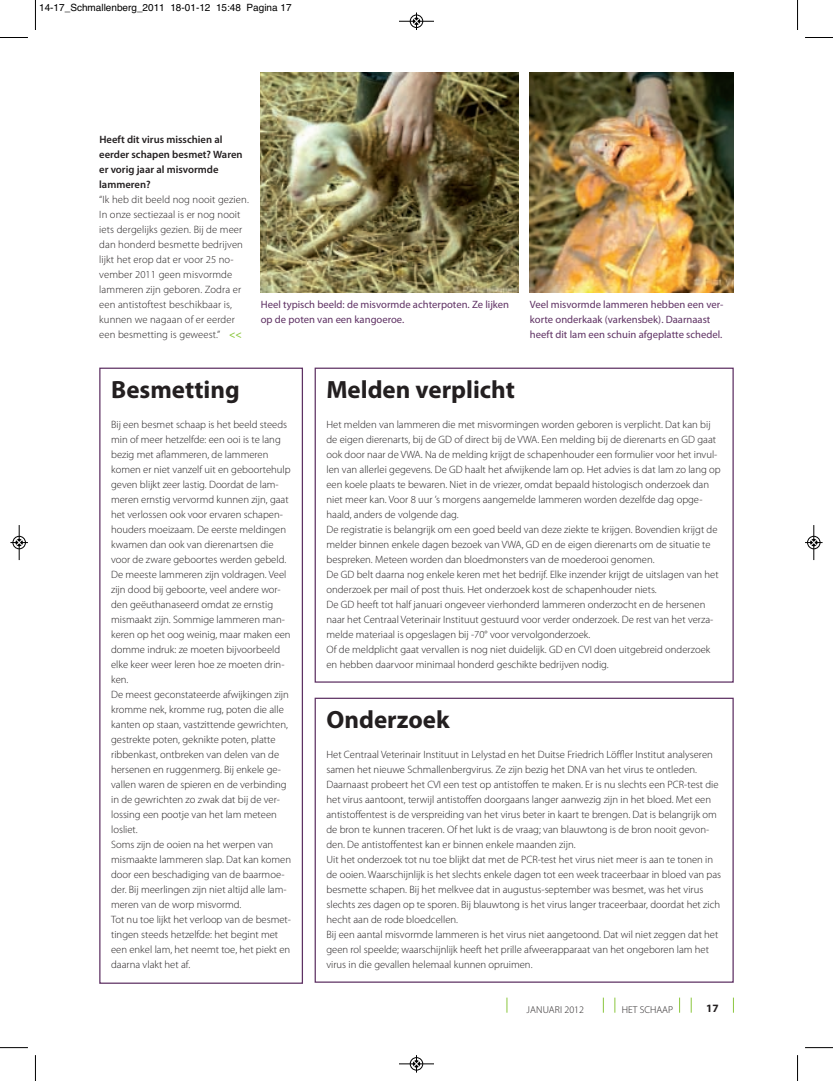
<style>
.page{position:relative;width:833px;height:1081px;background:#fff}
.page>*{position:absolute;margin:0;border:0;box-sizing:border-box;transform-origin:0 0}
.t1{font:700 25px "Myriad Pro";color:#231f20}
.t2{font:700 11.25px "Myriad Pro";color:#231f20}
.t3{font:300 10.62px/15px "Myriad Pro";color:#231f20}
.t4{font:10.62px/15px "Myriad Pro";color:#5e3163}
.t5{font:10px "Helvetica";color:#000}
.t6{font:300 10px "Myriad Pro";letter-spacing:.02em;color:#231f20}
.t7{font:300 10px "Myriad Pro";color:#231f20}
.s1{font-weight:600}
.s2{font-weight:600;color:#8bc63e}
</style>
<div class="page">
<svg style="left:691px;top:997px;width:1px;height:15px"></svg>
<svg style="left:733px;top:997px;width:1px;height:15px"></svg>
<svg style="left:614px;top:997px;width:1px;height:15px"></svg>
<svg style="left:679px;top:997px;width:1px;height:15px"></svg>
<svg style="left:506px;top:997px;width:1px;height:15px"></svg>
<svg style="left:603px;top:997px;width:1px;height:15px"></svg>
<div style="left:314px;top:368px;width:419px;height:315px;border:1px solid #5e3163"></div>
<div style="left:314px;top:698px;width:419px;height:284px;border:1px solid #5e3163"></div>
<div style="left:99px;top:368px;width:204px;height:616px;border:1px solid #5e3163"></div>
<img style="left:261px;top:73px;width:257px;height:220px">
<img style="left:530px;top:73px;width:203px;height:220px">
<hr style="left:35px;top:0;width:1px;height:30px;background:#000">
<svg style="left:0;top:37px;width:28px;height:1px"></svg>
<hr style="left:797px;top:0;width:1px;height:30px;background:#000">
<svg style="left:805px;top:37px;width:28px;height:1px"></svg>
<svg style="left:35px;top:1055px;width:1px;height:26px"></svg>
<svg style="left:0;top:1047px;width:28px;height:1px"></svg>
<svg style="left:797px;top:1055px;width:1px;height:26px"></svg>
<svg style="left:805px;top:1047px;width:28px;height:1px"></svg>
<hr style="left:399px;top:21px;width:35px;height:1px;background:#000">
<div style="left:410px;top:15px;width:13px;height:13px;border:1px solid #000;border-radius:50%"></div>
<svg style="left:413px;top:12px;width:7px;height:18px"></svg>
<hr style="left:399px;top:1063px;width:35px;height:1px;background:#000">
<div style="left:410px;top:1057px;width:13px;height:13px;border:1px solid #000;border-radius:50%"></div>
<svg style="left:413px;top:1055px;width:7px;height:17px"></svg>
<hr style="left:19px;top:525px;width:1px;height:35px;background:#000">
<div style="left:13px;top:536px;width:13px;height:13px;border:1px solid #000;border-radius:50%"></div>
<svg style="left:10px;top:539px;width:18px;height:7px"></svg>
<hr style="left:813px;top:525px;width:1px;height:35px;background:#000">
<div style="left:807px;top:536px;width:13px;height:13px;border:1px solid #000;border-radius:50%"></div>
<svg style="left:805px;top:539px;width:17px;height:7px"></svg>
<p class="t5" style="left:39px;top:4px;width:254px">14-17_Schmallenberg_2011 18-01-12 15:48 Pagina 17</p>
<p class="t3" style="left:99px;top:132px;width:151px"><span class="s1">Heeft dit virus misschien al eerder schapen besmet? Waren er vorig jaar al misvormde lammeren?<br></span>“Ik heb dit beeld nog nooit gezien.<br>In onze sectiezaal is er nog nooit iets dergelijks gezien. Bij de meer dan honderd besmette bedrijven lijkt het erop dat er voor 25 no&shy;vember 2011 geen misvormde lammeren zijn geboren. Zodra er een antistoftest beschikbaar is, kunnen we nagaan of er eerder een besmetting is geweest.” <span class="s2">&lt;&lt;</span></p>
<p class="t4" style="left:261px;top:296px;width:250px">Heel typisch beeld: de misvormde achterpoten. Ze lijken op de poten van een kangoeroe.</p>
<p class="t4" style="left:530px;top:296px;width:195px">Veel misvormde lammeren hebben een ver&shy;korte onderkaak (varkensbek). Daarnaast heeft dit lam een schuin afgeplatte schedel.</p>
<p class="t1" style="left:111px;top:380px;width:130px">Besmetting</p>
<p class="t3" style="left:111px;top:417px;width:181px">Bij een besmet schaap is het beeld steeds min of meer hetzelfde: een ooi is te lang bezig met aflammeren, de lammeren komen er niet vanzelf uit en geboortehulp geven blijkt zeer lastig. Doordat de lam&shy;meren ernstig vervormd kunnen zijn, gaat het verlossen ook voor ervaren schapen&shy;houders moeizaam. De eerste meldingen kwamen dan ook van dierenartsen die voor de zware geboortes werden gebeld.<br>De meeste lammeren zijn voldragen. Veel zijn dood bij geboorte, veel andere wor&shy;den geëuthanaseerd omdat ze ernstig mismaakt zijn. Sommige lammeren man&shy;keren op het oog weinig, maar maken een domme indruk: ze moeten bijvoorbeeld elke keer weer leren hoe ze moeten drin&shy;ken.<br>De meest geconstateerde afwijkingen zijn kromme nek, kromme rug, poten die alle kanten op staan, vastzittende gewrichten, gestrekte poten, geknikte poten, platte ribbenkast, ontbreken van delen van de hersenen en ruggenmerg. Bij enkele ge&shy;vallen waren de spieren en de verbinding in de gewrichten zo zwak dat bij de ver&shy;lossing een pootje van het lam meteen losliet.<br>Soms zijn de ooien na het werpen van mismaakte lammeren slap. Dat kan komen door een beschadiging van de baarmoe&shy;der. Bij meerlingen zijn niet altijd alle lam&shy;meren van de worp misvormd.<br>Tot nu toe lijkt het verloop van de besmet&shy;tingen steeds hetzelfde: het begint met een enkel lam, het neemt toe, het piekt en daarna vlakt het af.</p>
<p class="t1" style="left:326px;top:380px;width:190px">Melden verplicht</p>
<p class="t3" style="left:326px;top:417px;width:396px">Het melden van lammeren die met misvormingen worden geboren is verplicht. Dat kan bij de eigen dierenarts, bij de GD of direct bij de VWA. Een melding bij de dierenarts en GD gaat ook door naar de VWA. Na de melding krijgt de schapenhouder een formulier voor het invul&shy;len van allerlei gegevens. De GD haalt het afwijkende lam op. Het advies is dat lam zo lang op een koele plaats te bewaren. Niet in de vriezer, omdat bepaald histologisch onderzoek dan niet meer kan. Voor 8 uur ’s morgens aangemelde lammeren worden dezelfde dag opge&shy;haald, anders de volgende dag.<br>De registratie is belangrijk om een goed beeld van deze ziekte te krijgen. Bovendien krijgt de melder binnen enkele dagen bezoek van VWA, GD en de eigen dierenarts om de situatie te bespreken. Meteen worden dan bloedmonsters van de moederooi genomen.<br>De GD belt daarna nog enkele keren met het bedrijf. Elke inzender krijgt de uitslagen van het onderzoek per mail of post thuis. Het onderzoek kost de schapenhouder niets.<br>De GD heeft tot half januari ongeveer vierhonderd lammeren onderzocht en de hersenen naar het Centraal Veterinair Instituut gestuurd voor verder onderzoek. De rest van het verza&shy;melde materiaal is opgeslagen bij -70° voor vervolgonderzoek.<br>Of de meldplicht gaat vervallen is nog niet duidelijk. GD en CVI doen uitgebreid onderzoek en hebben daarvoor minimaal honderd geschikte bedrijven nodig.</p>
<p class="t1" style="left:326px;top:710px;width:125px">Onderzoek</p>
<p class="t3" style="left:326px;top:747px;width:396px">Het Centraal Veterinair Instituut in Lelystad en het Duitse Friedrich Löffler Institut analyseren samen het nieuwe Schmallenbergvirus. Ze zijn bezig het DNA van het virus te ontleden.<br>Daarnaast probeert het CVI een test op antistoffen te maken. Er is nu slechts een PCR-test die het virus aantoont, terwijl antistoffen doorgaans langer aanwezig zijn in het bloed. Met een antistoffentest is de verspreiding van het virus beter in kaart te brengen. Dat is belangrijk om de bron te kunnen traceren. Of het lukt is de vraag; van blauwtong is de bron nooit gevon&shy;den. De antistoffentest kan er binnen enkele maanden zijn.<br>Uit het onderzoek tot nu toe blijkt dat met de PCR-test het virus niet meer is aan te tonen in de ooien. Waarschijnlijk is het slechts enkele dagen tot een week traceerbaar in bloed van pas besmette schapen. Bij het melkvee dat in augustus-september was besmet, was het virus slechts zes dagen op te sporen. Bij blauwtong is het virus langer traceerbaar, doordat het zich hecht aan de rode bloedcellen.<br>Bij een aantal misvormde lammeren is het virus niet aangetoond. Dat wil niet zeggen dat het geen rol speelde; waarschijnlijk heeft het prille afweerapparaat van het ongeboren lam het virus in die gevallen helemaal kunnen opruimen.</p>
<p class="t6" style="left:526px;top:1005px;width:59px">JANUARI 2012</p>
<p class="t7" style="left:621px;top:1005px;width:53px">HET SCHAAP</p>
<p class="t2" style="left:706px;top:1004px;width:14px">17</p>
</div>
